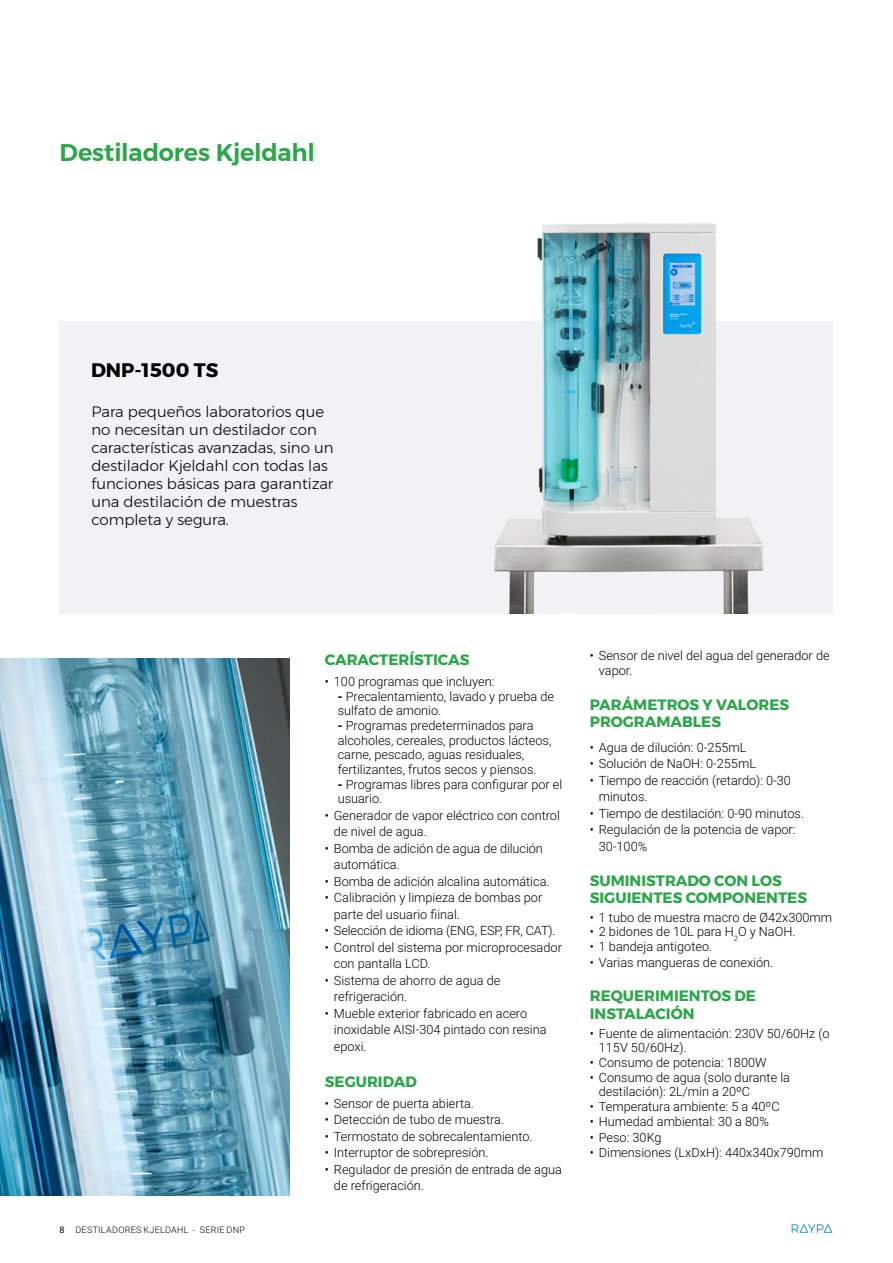
<style>
.page{position:relative;width:893px;height:1263px;background:#fff}
.page>*{position:absolute;margin:0;border:0;box-sizing:border-box;transform-origin:0 0}
.t1{font:600 24px "Montserrat";letter-spacing:-.005em;color:#2da64b}
.t2{font:700 19.5px "Montserrat";color:#000}
.t3{font:300 15px/18px "Montserrat";color:#000}
.t4{font:700 15px/17.2px "Montserrat";color:#2da64b}
.t5{font:300 12.75px/16.5px "Roboto";color:#000}
.t6{font:300 9px "Roboto";letter-spacing:.03em;color:#000}
.s1{font-weight:400}
.s2{font-weight:700}
</style>
<div class="page">
<svg style="left:792px;top:1224px;width:40px;height:9px"></svg>
<img style="left:60px;top:223px;width:772px;height:390px">
<img style="left:0;top:659px;width:290px;height:537px">
<h1 class="t1" style="left:60px;top:133px;width:257px">Destiladores Kjeldahl</h1>
<h2 class="t2" style="left:91px;top:354px;width:129px">DNP-1500 TS</h2>
<p class="t3" style="left:91px;top:402px;width:244px">Para pequeños laboratorios que no necesitan un destilador con características avanzadas, sino un destilador Kjeldahl con todas las funciones básicas para garantizar una destilación de muestras completa y segura.</p>
<p class="t6" style="left:60px;top:1224px;width:187px"><span class="s1">8</span> DESTILADORES KJELDAHL - SERIE DNP</p>
<p class="t4" style="left:325px;top:651px;width:146px">CARACTERÍSTICAS</p>
<p class="t5" style="left:325px;top:673px;width:171px">• 100 programas que incluyen:</p>
<p class="t5" style="left:338px;top:688px;width:218px;line-height:14.7px"><span class="s2">-</span> Precalentamiento, lavado y prueba de sulfato de amonio.</p>
<p class="t5" style="left:338px;top:717px;width:215px;line-height:14.7px"><span class="s2">-</span> Programas predeterminados para alcoholes, cereales, productos lácteos, carne, pescado, aguas residuales, fertilizantes, frutos secos y piensos.</p>
<p class="t5" style="left:338px;top:776px;width:226px;line-height:14.7px"><span class="s2">-</span> Programas libres para configurar por el usuario.</p>
<p class="t5" style="left:334px;top:806px;width:228px;text-indent:-9px">• Generador de vapor eléctrico con control de nivel de agua.</p>
<p class="t5" style="left:334px;top:839px;width:210px;text-indent:-9px">• Bomba de adición de agua de dilución automática.</p>
<p class="t5" style="left:325px;top:872px;width:226px">• Bomba de adición alcalina automática.</p>
<p class="t5" style="left:334px;top:889px;width:210px;text-indent:-9px">• Calibración y limpieza de bombas por parte del usuario fiinal.</p>
<p class="t5" style="left:325px;top:922px;width:232px">• Selección de idioma (ENG, ESP, FR, CAT).</p>
<p class="t5" style="left:334px;top:938px;width:230px;text-indent:-9px">• Control del sistema por microprocesador con pantalla LCD.</p>
<p class="t5" style="left:334px;top:971px;width:168px;text-indent:-9px">• Sistema de ahorro de agua de refrigeración.</p>
<p class="t5" style="left:334px;top:1004px;width:214px;text-indent:-9px">• Mueble exterior fabricado en acero inoxidable AISI-304 pintado con resina epoxi.</p>
<p class="t4" style="left:325px;top:1073px;width:94px">SEGURIDAD</p>
<p class="t5" style="left:325px;top:1094px;width:151px">• Sensor de puerta abierta.</p>
<p class="t5" style="left:325px;top:1111px;width:181px">• Detección de tubo de muestra.</p>
<p class="t5" style="left:325px;top:1127px;width:209px">• Termostato de sobrecalentamiento.</p>
<p class="t5" style="left:325px;top:1144px;width:165px">• Interruptor de sobrepresión.</p>
<p class="t5" style="left:334px;top:1160px;width:230px;text-indent:-9px">• Regulador de presión de entrada de agua de refrigeración.</p>
<p class="t5" style="left:599px;top:648px;width:232px;line-height:14.7px;text-indent:-9px">• Sensor de nivel del agua del generador de vapor.</p>
<p class="t4" style="left:590px;top:696px;width:201px">PARÁMETROS Y VALORES<br>PROGRAMABLES</p>
<p class="t5" style="left:590px;top:739px;width:158px">• Agua de dilución: 0-255mL</p>
<p class="t5" style="left:590px;top:755px;width:168px">• Solución de NaOH: 0-255mL</p>
<p class="t5" style="left:599px;top:772px;width:194px;text-indent:-9px">• Tiempo de reacción (retardo): 0-30 minutos.</p>
<p class="t5" style="left:590px;top:805px;width:216px">• Tiempo de destilación: 0-90 minutos.</p>
<p class="t5" style="left:599px;top:821px;width:198px;text-indent:-9px">• Regulación de la potencia de vapor:<br>30-100%</p>
<p class="t4" style="left:590px;top:872px;width:219px">SUMINISTRADO CON LOS<br>SIGUIENTES COMPONENTES</p>
<p class="t5" style="left:590px;top:908px;width:244px">• 1 tubo de muestra macro de Ø42x300mm</p>
<p class="t5" style="left:590px;top:923px;width:207px">• 2 bidones de 10L para H<sub>2</sub>O y NaOH.</p>
<p class="t5" style="left:590px;top:938px;width:124px">• 1 bandeja antigoteo.</p>
<p class="t5" style="left:590px;top:953px;width:185px">• Varias mangueras de conexión.</p>
<p class="t4" style="left:590px;top:987px;width:168px">REQUERIMIENTOS DE<br>INSTALACIÓN</p>
<p class="t5" style="left:599px;top:1025px;width:232px;line-height:14.7px;text-indent:-9px">• Fuente de alimentación: 230V 50/60Hz (o<br>115V 50/60Hz).</p>
<p class="t5" style="left:590px;top:1054px;width:178px">• Consumo de potencia: 1800W</p>
<p class="t5" style="left:599px;top:1069px;width:193px;line-height:14.7px;text-indent:-9px">• Consumo de agua (solo durante la destilación): 2L/min a 20ºC</p>
<p class="t5" style="left:590px;top:1098px;width:191px">• Temperatura ambiente: 5 a 40ºC</p>
<p class="t5" style="left:590px;top:1112px;width:180px">• Humedad ambiental: 30 a 80%</p>
<p class="t5" style="left:590px;top:1129px;width:73px">• Peso: 30Kg</p>
<p class="t5" style="left:590px;top:1143px;width:235px">• Dimensiones (LxDxH): 440x340x790mm</p>
</div>
